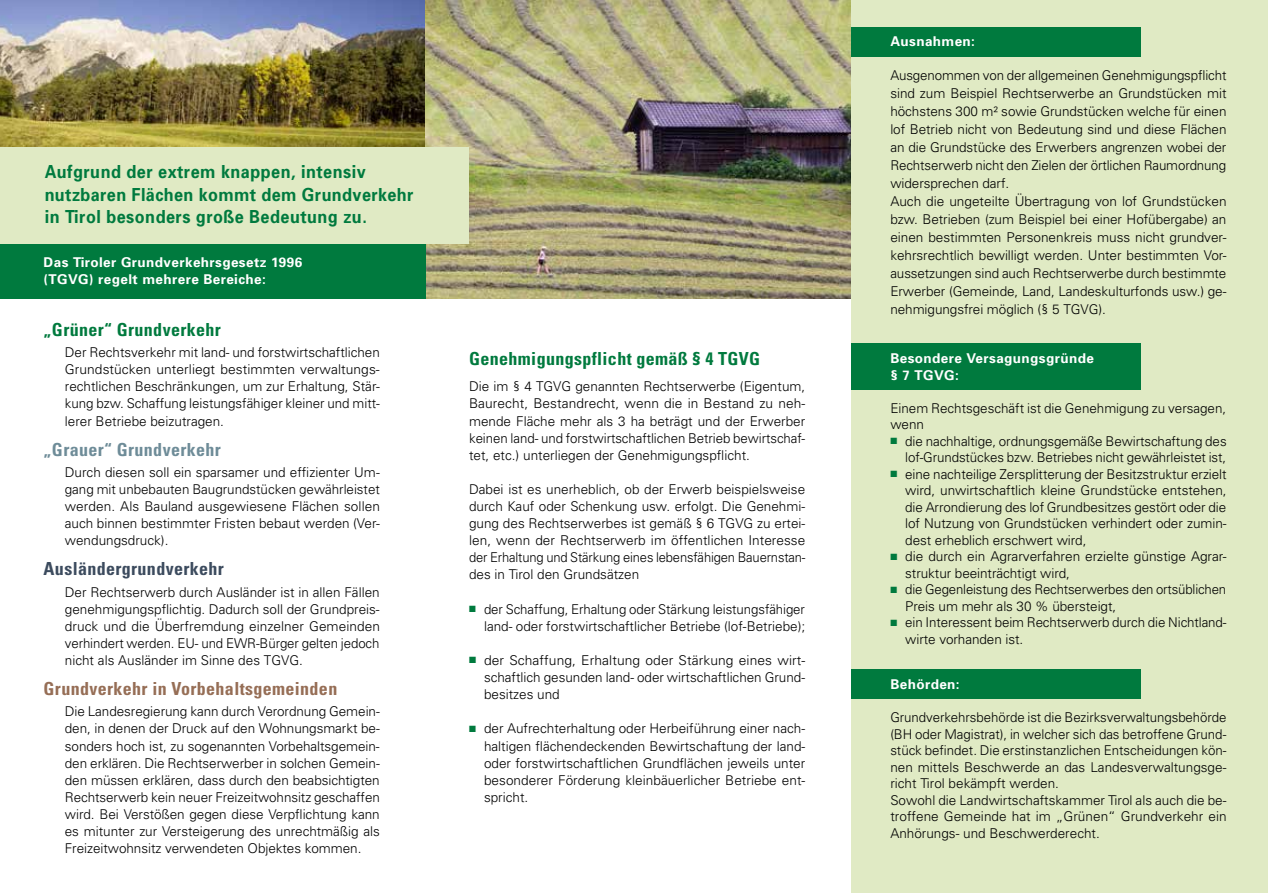
<style>
.page{position:relative;width:1268px;height:893px;background:#fff}
.page>*{position:absolute;margin:0;border:0;box-sizing:border-box;transform-origin:0 0}
.t1{font:700 18px/22.5px "Univers";letter-spacing:.03em;color:#007a3e;scale:.9 1}
.t2{font:700 condensed 18px "Univers";letter-spacing:.02em;color:#007a3e}
.t3{font:700 condensed 18px "Univers";letter-spacing:.02em;color:#966e56}
.t4{font:700 condensed 18px "Univers";letter-spacing:.02em;color:#3c4b5e}
.t5{font:700 condensed 18px "Univers";letter-spacing:.02em;color:#6e8c98}
.t6{font:300 13.5px/17.1px "Univers";letter-spacing:-.005em;color:#000;text-align:justify}
.t7{font:700 13.5px/16.5px "Univers";letter-spacing:.03em;color:#fff}
.s1{color:#007a3e}
</style>
<div class="page">
<img style="left:0;top:0;width:425px;height:147px">
<img style="left:425px;top:0;width:425px;height:298px">
<div style="left:850px;top:0;width:417px;height:893px;background:#e0eac4"></div>
<div style="left:0;top:147px;width:468px;height:97px;background:#e0eac4"></div>
<div style="left:850px;top:343px;width:290px;height:47px;background:#007a3e"></div>
<div style="left:850px;top:27px;width:290px;height:30px;background:#007a3e"></div>
<div style="left:850px;top:669px;width:290px;height:30px;background:#007a3e"></div>
<div style="left:0;top:244px;width:425px;height:54px;background:#007a3e"></div>
<h1 class="t1" style="left:45px;top:160px;width:411px">Aufgrund der extrem knappen, intensiv nutzbaren Flächen kommt dem Grundverkehr in Tirol besonders große Bedeutung zu.</h1>
<p class="t7" style="left:44px;top:254px;width:260px">Das Tiroler Grundverkehrsgesetz 1996 (TGVG) regelt mehrere Bereiche:</p>
<h1 class="t2" style="left:44px;top:318px;width:179px">„Grüner“ Grundverkehr</h1>
<p class="t6" style="left:65px;top:343px;width:316px">Der Rechtsverkehr mit land- und forstwirtschaftlichen Grundstücken unterliegt bestimmten verwaltungs&shy;rechtlichen Beschränkungen, um zur Erhaltung, Stär&shy;kung bzw. Schaffung leistungsfähiger kleiner und mitt&shy;lerer Betriebe beizutragen.</p>
<h1 class="t5" style="left:44px;top:438px;width:179px">„Grauer“ Grundverkehr</h1>
<p class="t6" style="left:65px;top:463px;width:316px">Durch diesen soll ein sparsamer und effizienter Um&shy;gang mit unbebauten Baugrundstücken gewährleistet werden. Als Bauland ausgewiesene Flächen sollen auch binnen bestimmter Fristen bebaut werden (Ver&shy;wendungsdruck).</p>
<h1 class="t4" style="left:44px;top:558px;width:182px">Ausländergrundverkehr</h1>
<p class="t6" style="left:65px;top:583px;width:316px">Der Rechtserwerb durch Ausländer ist in allen Fällen genehmigungspflichtig. Dadurch soll der Grundpreis&shy;druck und die Überfremdung einzelner Gemeinden verhindert werden. EU- und EWR-Bürger gelten jedoch nicht als Ausländer im Sinne des TGVG.</p>
<h1 class="t3" style="left:44px;top:677px;width:295px">Grundverkehr in Vorbehaltsgemeinden</h1>
<p class="t6" style="left:65px;top:703px;width:316px">Die Landesregierung kann durch Verordnung Gemein&shy;den, in denen der Druck auf den Wohnungsmarkt be&shy;sonders hoch ist, zu sogenannten Vorbehaltsgemein&shy;den erklären. Die Rechtserwerber in solchen Gemein&shy;den müssen erklären, dass durch den beabsichtigten Rechtserwerb kein neuer Freizeitwohnsitz geschaffen wird. Bei Verstößen gegen diese Verpflichtung kann es mitunter zur Versteigerung des unrechtmäßig als Freizeitwohnsitz verwendeten Objektes kommen.</p>
<h1 class="t2" style="left:469px;top:348px;width:292px">Genehmigungspflicht gemäß § 4 TGVG</h1>
<p class="t6" style="left:469px;top:378px;width:337px">Die im § 4 TGVG genannten Rechtserwerbe (Eigentum, Baurecht, Bestandrecht, wenn die in Bestand zu neh&shy;mende Fläche mehr als 3 ha beträgt und der Erwerber keinen land- und forstwirtschaftlichen Betrieb bewirtschaf&shy;tet, etc.) unterliegen der Genehmigungspflicht.</p>
<p class="t6" style="left:469px;top:480px;width:338px">Dabei ist es unerheblich, ob der Erwerb beispielsweise durch Kauf oder Schenkung usw. erfolgt. Die Genehmi&shy;gung des Rechtserwerbes ist gemäß § 6 TGVG zu ertei&shy;len, wenn der Rechtserwerb im öffentlichen Interesse der Erhaltung und Stärkung eines lebensfähigen Bauernstan&shy;des in Tirol den Grundsätzen</p>
<p class="t6" style="left:469px;top:600px;width:337px;text-align:right"><span class="s1">■</span> der Schaffung, Erhaltung oder Stärkung leistungsfähiger land- oder forstwirtschaftlicher Betriebe (lof-Betriebe);</p>
<p class="t6" style="left:484px;top:651px;width:323px;text-indent:-15px"><span class="s1">■</span> der Schaffung, Erhaltung oder Stärkung eines wirt&shy;schaftlich gesunden land- oder wirtschaftlichen Grund&shy;besitzes und</p>
<p class="t6" style="left:484px;top:720px;width:323px;text-indent:-15px"><span class="s1">■</span> der Aufrechterhaltung oder Herbeiführung einer nach&shy;haltigen flächendeckenden Bewirtschaftung der land&shy;oder forstwirtschaftlichen Grundflächen jeweils unter besonderer Förderung kleinbäuerlicher Betriebe ent&shy;spricht.</p>
<p class="t7" style="left:890px;top:32px;width:86px">Ausnahmen:</p>
<p class="t6" style="left:890px;top:65px;width:338px;line-height:18px;text-align:left">Ausgenommen von der allgemeinen Genehmigungspflicht sind zum Beispiel Rechtserwerbe an Grundstücken mit höchstens 300 m² sowie Grundstücken welche für einen lof Betrieb nicht von Bedeutung sind und diese Flächen an die Grundstücke des Erwerbers angrenzen wobei der Rechtserwerb nicht den Zielen der örtlichen Raumordnung widersprechen darf.<br>Auch die ungeteilte Übertragung von lof Grundstücken bzw. Betrieben (zum Beispiel bei einer Hofübergabe) an einen bestimmten Personenkreis muss nicht grundver&shy;kehrsrechtlich bewilligt werden. Unter bestimmten Vor&shy;aussetzungen sind auch Rechtserwerbe durch bestimmte Erwerber (Gemeinde, Land, Landeskulturfonds usw.) ge&shy;nehmigungsfrei möglich (§ 5 TGVG).</p>
<p class="t7" style="left:890px;top:350px;width:205px">Besondere Versagungsgründe § 7 TGVG:</p>
<p class="t6" style="left:890px;top:399px;width:337px;line-height:16.5px">Einem Rechtsgeschäft ist die Genehmigung zu versagen, wenn</p>
<p class="t6" style="left:890px;top:432px;width:338px;line-height:16.5px;text-align:right"><span class="s1">■</span> die nachhaltige, ordnungsgemäße Bewirtschaftung des lof-Grundstückes bzw. Betriebes nicht gewährleistet ist,</p>
<p class="t6" style="left:905px;top:465px;width:323px;line-height:16.5px;text-indent:-15px"><span class="s1">■</span> eine nachteilige Zersplitterung der Besitzstruktur erzielt wird, unwirtschaftlich kleine Grundstücke entstehen, die Arrondierung des lof Grundbesitzes gestört oder die lof Nutzung von Grundstücken verhindert oder zumin&shy;dest erheblich erschwert wird,</p>
<p class="t6" style="left:905px;top:548px;width:323px;line-height:16.5px;text-indent:-15px"><span class="s1">■</span> die durch ein Agrarverfahren erzielte günstige Agrar&shy;struktur beeinträchtigt wird,</p>
<p class="t6" style="left:905px;top:581px;width:322px;line-height:16.5px;text-indent:-15px"><span class="s1">■</span> die Gegenleistung des Rechtserwerbes den ortsüblichen<br>Preis um mehr als 30 % übersteigt,</p>
<p class="t6" style="left:905px;top:614px;width:323px;line-height:16.5px;text-indent:-15px"><span class="s1">■</span> ein Interessent beim Rechtserwerb durch die Nichtland&shy;wirte vorhanden ist.</p>
<p class="t7" style="left:890px;top:676px;width:71px">Behörden:</p>
<p class="t6" style="left:890px;top:709px;width:338px;line-height:16.5px;text-align:left">Grundverkehrsbehörde ist die Bezirksverwaltungsbehörde (BH oder Magistrat), in welcher sich das betroffene Grund&shy;stück befindet. Die erstinstanzlichen Entscheidungen kön&shy;nen mittels Beschwerde an das Landesverwaltungsge&shy;richt Tirol bekämpft werden.<br>Sowohl die Landwirtschaftskammer Tirol als auch die be&shy;troffene Gemeinde hat im „Grünen“ Grundverkehr ein Anhörungs- und Beschwerderecht.</p>
</div>
